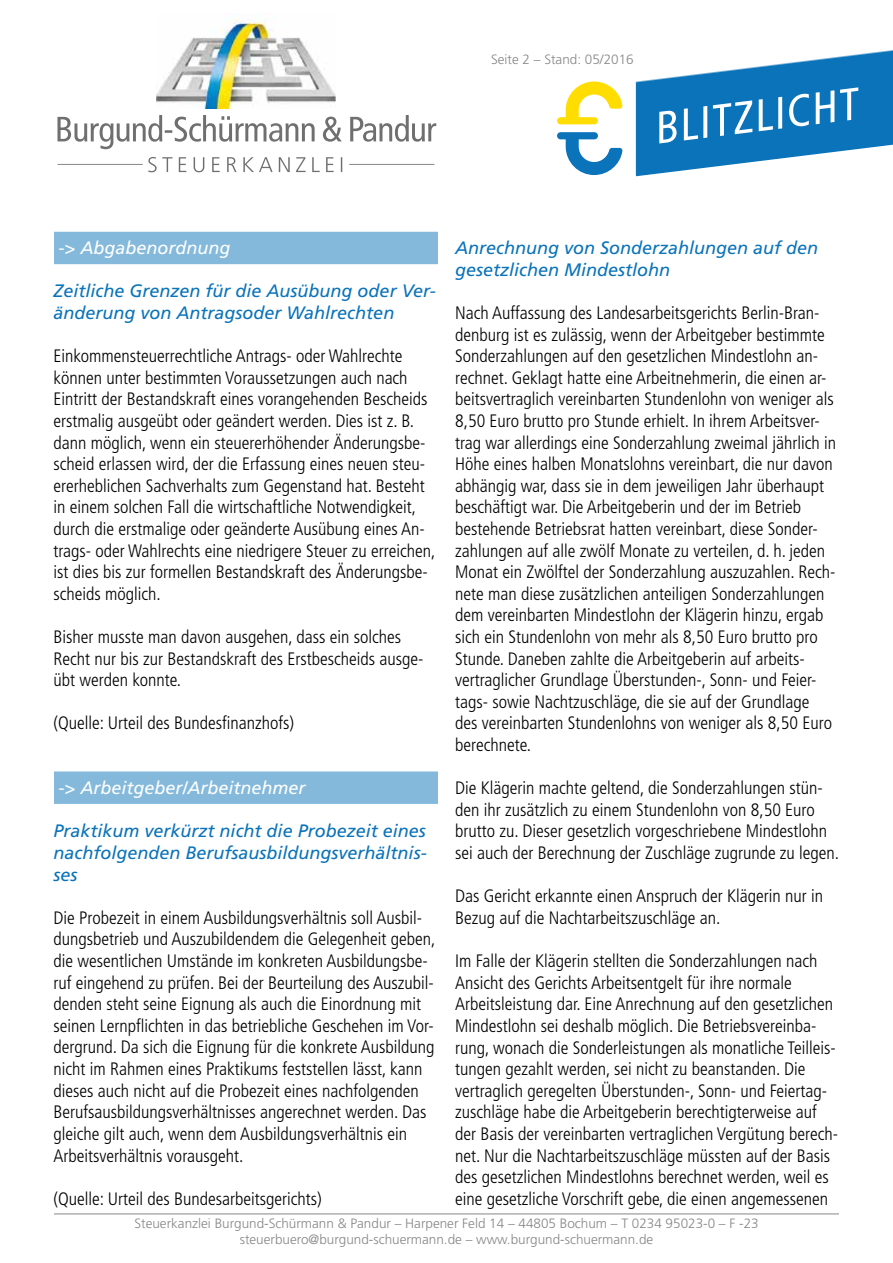
<style>
.page{position:relative;width:893px;height:1263px;background:#fff}
.page>*{position:absolute;margin:0;border:0;box-sizing:border-box;transform-origin:0 0}
.t1{font:condensed 45px "Frutiger";color:#fff}
.t2{font:300 condensed 18px/21.6px "Frutiger";color:#000}
.t3{font:italic 18px/21.6px "Frutiger";color:#0a73ba}
.t4{font:italic 18px "Frutiger";color:#fff}
.t5{font:300 13.5px/16.5px "Frutiger";color:#878787;text-align:center}
</style>
<div class="page">
<svg style="left:323px;top:117px;width:19px;height:25px"></svg>
<svg style="left:350px;top:115px;width:86px;height:27px"></svg>
<svg style="left:57px;top:115px;width:258px;height:34px"></svg>
<svg style="left:148px;top:157px;width:194px;height:15px"></svg>
<hr style="left:349px;top:164px;width:85px;height:1px;background:#878787">
<hr style="left:58px;top:164px;width:85px;height:1px;background:#878787">
<img style="left:157px;top:19px;width:178px;height:90px">
<hr style="left:54px;top:1213px;width:785px;height:1px;background:#878787">
<svg style="left:635px;top:50px;width:258px;height:127px"></svg>
<svg style="left:557px;top:81px;width:65px;height:43px"></svg>
<svg style="left:557px;top:132px;width:65px;height:43px"></svg>
<div style="left:54px;top:771px;width:384px;height:33px;background:#84b9dc"></div>
<div style="left:54px;top:232px;width:384px;height:32px;background:#84b9dc"></div>
<p class="t5" style="left:491px;top:51px;width:144px">Seite 2 – Stand: 05/2016</p>
<h1 class="t1" style="left:651px;top:102px;width:206px;rotate:-7deg">BLITZLICHT</h1>
<p class="t4" style="left:59px;top:237px;width:173px">-&gt; Abgabenordnung</p>
<p class="t3" style="left:54px;top:280px;width:384px">Zeitliche Grenzen für die Ausübung oder Ver&shy;änderung von Antragsoder Wahlrechten</p>
<p class="t2" style="left:54px;top:345px;width:384px">Einkommensteuerrechtliche Antrags- oder Wahlrechte können unter bestimmten Voraussetzungen auch nach Eintritt der Bestandskraft eines vorangehenden Bescheids erstmalig ausgeübt oder geändert werden. Dies ist z. B. dann möglich, wenn ein steuererhöhender Änderungsbe&shy;scheid erlassen wird, der die Erfassung eines neuen steu&shy;ererheblichen Sachverhalts zum Gegenstand hat. Besteht in einem solchen Fall die wirtschaftliche Notwendigkeit, durch die erstmalige oder geänderte Ausübung eines An&shy;trags- oder Wahlrechts eine niedrigere Steuer zu erreichen, ist dies bis zur formellen Bestandskraft des Änderungsbe&shy;scheids möglich.</p>
<p class="t2" style="left:54px;top:626px;width:371px">Bisher musste man davon ausgehen, dass ein solches<br>Recht nur bis zur Bestandskraft des Erstbescheids ausge&shy;übt werden konnte.</p>
<p class="t2" style="left:54px;top:713px;width:242px">(Quelle: Urteil des Bundesfinanzhofs)</p>
<p class="t4" style="left:59px;top:777px;width:248px">-&gt; Arbeitgeber/Arbeitnehmer</p>
<p class="t3" style="left:54px;top:820px;width:375px;text-align:justify">Praktikum verkürzt nicht die Probezeit eines nachfolgenden Berufsausbildungsverhältnis&shy;ses</p>
<p class="t2" style="left:54px;top:907px;width:384px">Die Probezeit in einem Ausbildungsverhältnis soll Ausbil&shy;dungsbetrieb und Auszubildendem die Gelegenheit geben, die wesentlichen Umstände im konkreten Ausbildungsbe&shy;ruf eingehend zu prüfen. Bei der Beurteilung des Auszubil&shy;denden steht seine Eignung als auch die Einordnung mit seinen Lernpflichten in das betriebliche Geschehen im Vor&shy;dergrund. Da sich die Eignung für die konkrete Ausbildung nicht im Rahmen eines Praktikums feststellen lässt, kann dieses auch nicht auf die Probezeit eines nachfolgenden Berufsausbildungsverhältnisses angerechnet werden. Das gleiche gilt auch, wenn dem Ausbildungsverhältnis ein Arbeitsverhältnis vorausgeht.</p>
<p class="t2" style="left:54px;top:1188px;width:270px">(Quelle: Urteil des Bundesarbeitsgerichts)</p>
<p class="t3" style="left:455px;top:237px;width:365px">Anrechnung von Sonderzahlungen auf den gesetzlichen Mindestlohn</p>
<p class="t2" style="left:455px;top:302px;width:382px">Nach Auffassung des Landesarbeitsgerichts Berlin-Bran&shy;denburg ist es zulässig, wenn der Arbeitgeber bestimmte Sonderzahlungen auf den gesetzlichen Mindestlohn an&shy;rechnet. Geklagt hatte eine Arbeitnehmerin, die einen ar&shy;beitsvertraglich vereinbarten Stundenlohn von weniger als 8,50 Euro brutto pro Stunde erhielt. In ihrem Arbeitsver&shy;trag war allerdings eine Sonderzahlung zweimal jährlich in Höhe eines halben Monatslohns vereinbart, die nur davon abhängig war, dass sie in dem jeweiligen Jahr überhaupt beschäftigt war. Die Arbeitgeberin und der im Betrieb bestehende Betriebsrat hatten vereinbart, diese Sonder&shy;zahlungen auf alle zwölf Monate zu verteilen, d. h. jeden Monat ein Zwölftel der Sonderzahlung auszuzahlen. Rech&shy;nete man diese zusätzlichen anteiligen Sonderzahlungen dem vereinbarten Mindestlohn der Klägerin hinzu, ergab sich ein Stundenlohn von mehr als 8,50 Euro brutto pro Stunde. Daneben zahlte die Arbeitgeberin auf arbeits&shy;vertraglicher Grundlage Überstunden-, Sonn- und Feier&shy;tags- sowie Nachtzuschläge, die sie auf der Grundlage des vereinbarten Stundenlohns von weniger als 8,50 Euro berechnete.</p>
<p class="t2" style="left:455px;top:777px;width:386px">Die Klägerin machte geltend, die Sonderzahlungen stün&shy;den ihr zusätzlich zu einem Stundenlohn von 8,50 Euro brutto zu. Dieser gesetzlich vorgeschriebene Mindestlohn sei auch der Berechnung der Zuschläge zugrunde zu legen.</p>
<p class="t2" style="left:455px;top:885px;width:369px">Das Gericht erkannte einen Anspruch der Klägerin nur in<br>Bezug auf die Nachtarbeitszuschläge an.</p>
<p class="t2" style="left:455px;top:950px;width:385px">Im Falle der Klägerin stellten die Sonderzahlungen nach Ansicht des Gerichts Arbeitsentgelt für ihre normale Arbeitsleistung dar. Eine Anrechnung auf den gesetzlichen Mindestlohn sei deshalb möglich. Die Betriebsvereinba&shy;rung, wonach die Sonderleistungen als monatliche Teilleis&shy;tungen gezahlt werden, sei nicht zu beanstanden. Die vertraglich geregelten Überstunden-, Sonn- und Feiertag&shy;zuschläge habe die Arbeitgeberin berechtigterweise auf der Basis der vereinbarten vertraglichen Vergütung berech&shy;net. Nur die Nachtarbeitszuschläge müssten auf der Basis des gesetzlichen Mindestlohns berechnet werden, weil es eine gesetzliche Vorschrift gebe, die einen angemessenen</p>
<p class="t5" style="left:134px;top:1215px;width:626px">Steuerkanzlei Burgund-Schürmann &amp; Pandur – Harpener Feld 14 – 44805 Bochum – T 0234 95023-0 – F -23 steuerbuero@burgund-schuermann.de – www.burgund-schuermann.de</p>
</div>
